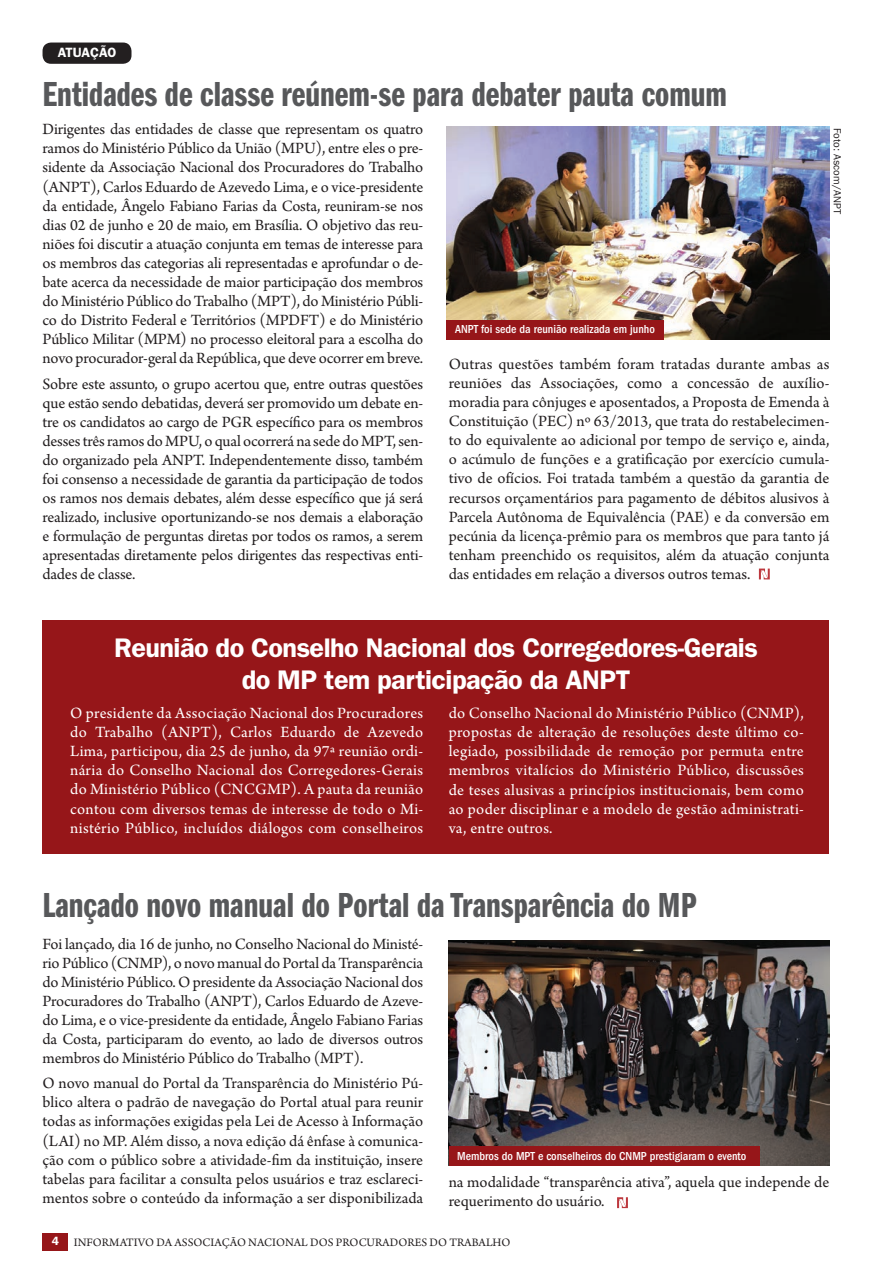
<style>
.page{position:relative;width:872px;height:1276px;background:#fff}
.page>*{position:absolute;margin:0;border:0;box-sizing:border-box;transform-origin:0 0}
.t1{font:36px "ITC Franklin Gothic Std Dm Cp";color:#57585a}
.t2{font:600 27px/32.4px "ITC Franklin Gothic Std";letter-spacing:-.02em;color:#fff;text-align:center}
.t3{font:16.5px/19px "Arno Pro";letter-spacing:-.005em;color:#231f20;text-align:justify}
.t4{font:16.5px/19px "Arno Pro";letter-spacing:.02em;color:#fff;text-align:justify}
.t5{font:600 13.5px "ITC Franklin Gothic Std";letter-spacing:-.01em;color:#fff}
.t6{font:500 condensed 12px "ITC Franklin Gothic Std";color:#fff}
.t7{font:12px "Arno Pro";color:#231f20}
.t8{font:10.5px "ITC Franklin Gothic Std";color:#231f20}
.s1{font-family:"ITC Franklin Gothic Std";font-weight:600;color:#fff}
</style>
<div class="page">
<div style="left:43px;top:1233px;width:25px;height:17px;background:#961619"></div>
<div style="left:43px;top:43px;width:88px;height:21px;background:#231f20;border-radius:9px"></div>
<div style="left:43px;top:620px;width:786px;height:233px;background:#961619"></div>
<img style="left:449px;top:940px;width:380px;height:225px">
<div style="left:449px;top:1146px;width:310px;height:19px;background:#961619"></div>
<svg style="left:617px;top:1197px;width:11px;height:11px"></svg>
<img style="left:446px;top:126px;width:383px;height:213px">
<svg style="left:759px;top:568px;width:10px;height:11px"></svg>
<div style="left:446px;top:320px;width:218px;height:19px;background:#961619"></div>
<p class="t5" style="left:58px;top:44px;width:60px">ATUAÇÃO</p>
<h1 class="t1" style="left:43px;top:74px;width:686px">Entidades de classe reúnem-se para debater pauta comum</h1>
<p class="t3" style="left:43px;top:121px;width:382px">Dirigentes das entidades de classe que representam os quatro ramos do Ministério Público da União (MPU), entre eles o pre&shy;sidente da Associação Nacional dos Procuradores do Trabalho (ANPT), Carlos Eduardo de Azevedo Lima, e o vice-presidente da entidade, Ângelo Fabiano Farias da Costa, reuniram-se nos dias 02 de junho e 20 de maio, em Brasília. O objetivo das reu&shy;niões foi discutir a atuação conjunta em temas de interesse para os membros das categorias ali representadas e aprofundar o de&shy;bate acerca da necessidade de maior participação dos membros do Ministério Público do Trabalho (MPT), do Ministério Públi&shy;co do Distrito Federal e Territórios (MPDFT) e do Ministério Público Militar (MPM) no processo eleitoral para a escolha do novo procurador-geral da República, que deve ocorrer em breve.</p>
<p class="t3" style="left:43px;top:375px;width:382px">Sobre este assunto, o grupo acertou que, entre outras questões que estão sendo debatidas, deverá ser promovido um debate en&shy;tre os candidatos ao cargo de PGR específico para os membros desses três ramos do MPU, o qual ocorrerá na sede do MPT, sen&shy;do organizado pela ANPT. Independentemente disso, também foi consenso a necessidade de garantia da participação de todos os ramos nos demais debates, além desse específico que já será realizado, inclusive oportunizando-se nos demais a elaboração e formulação de perguntas diretas por todos os ramos, a serem apresentadas diretamente pelos dirigentes das respectivas enti&shy;dades de classe.</p>
<p class="t6" style="left:455px;top:322px;width:201px">ANPT foi sede da reunião realizada em junho</p>
<p class="t8" style="left:843px;top:128px;width:87px;rotate:90deg">Foto: Ascom/ANPT</p>
<p class="t3" style="left:449px;top:355px;width:382px">Outras questões também foram tratadas durante ambas as reuniões das Associações, como a concessão de auxílio&shy;moradia para cônjuges e aposentados, a Proposta de Emenda à Constituição (PEC) nº 63/2013, que trata do restabelecimen&shy;to do equivalente ao adicional por tempo de serviço e, ainda, o acúmulo de funções e a gratificação por exercício cumula&shy;tivo de ofícios. Foi tratada também a questão da garantia de recursos orçamentários para pagamento de débitos alusivos à Parcela Autônoma de Equivalência (PAE) e da conversão em pecúnia da licença-prêmio para os membros que para tanto já tenham preenchido os requisitos, além da atuação conjunta das entidades em relação a diversos outros temas.</p>
<h2 class="t2" style="left:114px;top:631px;width:645px">Reunião do Conselho Nacional dos Corregedores-Gerais do MP tem participação da ANPT</h2>
<p class="t4" style="left:70px;top:704px;width:354px">O presidente da Associação Nacional dos Procuradores do Trabalho (ANPT), Carlos Eduardo de Azevedo Lima, participou, dia 25 de junho, da 97ª reunião ordi&shy;nária do Conselho Nacional dos Corregedores-Gerais do Ministério Público (CNCGMP). A pauta da reunião contou com diversos temas de interesse de todo o Mi&shy;nistério Público, incluídos diálogos com conselheiros</p>
<p class="t4" style="left:449px;top:704px;width:357px">do Conselho Nacional do Ministério Público (CNMP), propostas de alteração de resoluções deste último co&shy;legiado, possibilidade de remoção por permuta entre membros vitalícios do Ministério Público, discussões de teses alusivas a princípios institucionais, bem como ao poder disciplinar e a modelo de gestão administrati&shy;va, entre outros.</p>
<h1 class="t1" style="left:43px;top:885px;width:655px">Lançado novo manual do Portal da Transparência do MP</h1>
<p class="t3" style="left:43px;top:935px;width:382px">Foi lançado, dia 16 de junho, no Conselho Nacional do Ministé&shy;rio Público (CNMP), o novo manual do Portal da Transparência do Ministério Público. O presidente da Associação Nacional dos Procuradores do Trabalho (ANPT), Carlos Eduardo de Azeve&shy;do Lima, e o vice-presidente da entidade, Ângelo Fabiano Farias da Costa, participaram do evento, ao lado de diversos outros membros do Ministério Público do Trabalho (MPT).</p>
<p class="t3" style="left:43px;top:1074px;width:382px">O novo manual do Portal da Transparência do Ministério Pú&shy;blico altera o padrão de navegação do Portal atual para reunir todas as informações exigidas pela Lei de Acesso à Informação (LAI) no MP. Além disso, a nova edição dá ênfase à comunica&shy;ção com o público sobre a atividade-fim da instituição, insere tabelas para facilitar a consulta pelos usuários e traz esclareci&shy;mentos sobre o conteúdo da informação a ser disponibilizada</p>
<p class="t6" style="left:457px;top:1148px;width:291px">Membros do MPT e conselheiros do CNMP prestigiaram o evento</p>
<p class="t3" style="left:449px;top:1173px;width:382px">na modalidade “transparência ativa”, aquela que independe de requerimento do usuário.</p>
<p class="t7" style="left:52px;top:1235px;width:460px"><span class="s1">4</span> INFORMATIVO DA ASSOCIAÇÃO NACIONAL DOS PROCURADORES DO TRABALHO</p>
</div>
